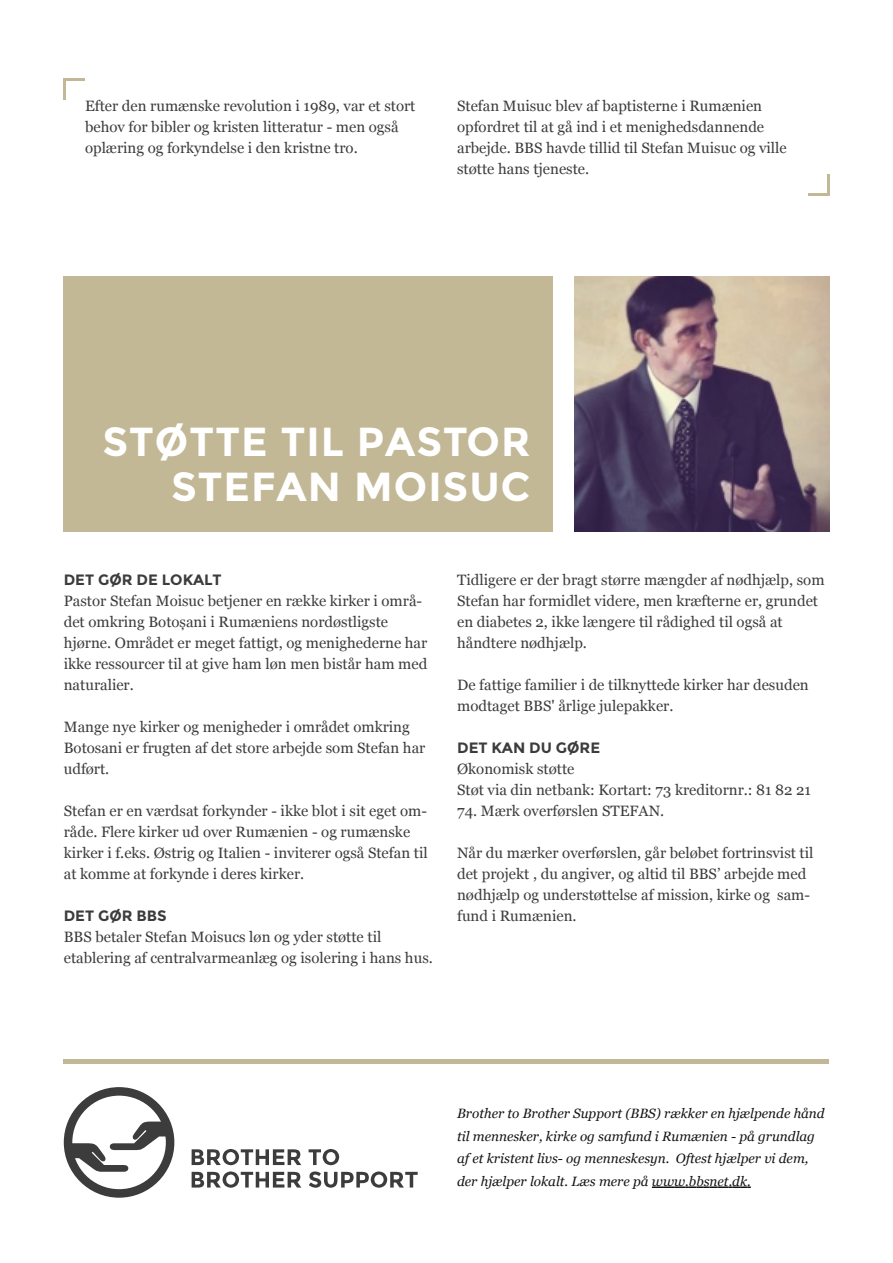
<style>
.page{position:relative;width:893px;height:1263px;background:#fff}
.page>*{position:absolute;margin:0;border:0;box-sizing:border-box;transform-origin:0 0}
.t1{font:700 40.5px/45px "Montserrat";letter-spacing:.025em;color:#fff;text-align:right}
.t2{font:15px/21px "Georgia";color:#3c3c3c}
.t3{font:700 15px "Montserrat";color:#3c3c3c}
.t4{font:italic 13.5px/22.5px "Georgia";color:#161413}
</style>
<div class="page">
<svg style="left:652px;top:1186px;width:99px;height:2px"></svg>
<svg style="left:64px;top:1087px;width:110px;height:111px"></svg>
<svg style="left:192px;top:1149px;width:109px;height:16px"></svg>
<svg style="left:309px;top:1149px;width:30px;height:16px"></svg>
<svg style="left:192px;top:1171px;width:109px;height:17px"></svg>
<svg style="left:309px;top:1171px;width:109px;height:17px"></svg>
<div style="left:64px;top:276px;width:489px;height:255px;background:#c2b896"></div>
<hr style="left:64px;top:78px;width:21px;height:2px;background:#c2b896">
<hr style="left:64px;top:78px;width:2px;height:21px;background:#c2b896">
<hr style="left:808px;top:194px;width:21px;height:2px;background:#c2b896">
<hr style="left:827px;top:175px;width:2px;height:21px;background:#c2b896">
<hr style="left:64px;top:1059px;width:765px;height:4px;background:#c2b896">
<img style="left:574px;top:276px;width:255px;height:255px">
<p class="t2" style="left:85px;top:95px;width:332px">Efter den rumænske revolution i 1989, var et stort behov for bibler og kristen litteratur - men også oplæring og forkyndelse i den kristne tro.</p>
<p class="t2" style="left:457px;top:95px;width:331px">Stefan Muisuc blev af baptisterne i Rumænien opfordret til at gå ind i et menighedsdannende arbejde. BBS havde tillid til Stefan Muisuc og ville støtte hans tjeneste.</p>
<h1 class="t1" style="left:103px;top:419px;width:430px">STØTTE TIL PASTOR<br>STEFAN MOISUC</h1>
<p class="t3" style="left:64px;top:571px;width:159px">DET GØR DE LOKALT</p>
<p class="t2" style="left:64px;top:590px;width:365px">Pastor Stefan Moisuc betjener en række kirker i områ&shy;det omkring Botoșani i Rumæniens nordøstligste hjørne. Området er meget fattigt, og menighederne har ikke ressourcer til at give ham løn men bistår ham med naturalier.</p>
<p class="t2" style="left:64px;top:716px;width:363px">Mange nye kirker og menigheder i området omkring<br>Botosani er frugten af det store arbejde som Stefan har udført.</p>
<p class="t2" style="left:64px;top:800px;width:365px">Stefan er en værdsat forkynder - ikke blot i sit eget om&shy;råde. Flere kirker ud over Rumænien - og rumænske kirker i f.eks. Østrig og Italien - inviterer også Stefan til at komme at forkynde i deres kirker.</p>
<p class="t3" style="left:64px;top:907px;width:105px">DET GØR BBS</p>
<p class="t2" style="left:64px;top:926px;width:371px">BBS betaler Stefan Moisucs løn og yder støtte til etablering af centralvarmeanlæg og isolering i hans hus.</p>
<p class="t2" style="left:457px;top:570px;width:369px">Tidligere er der bragt større mængder af nødhjælp, som Stefan har formidlet videre, men kræfterne er, grundet en diabetes 2, ikke længere til rådighed til også at håndtere nødhjælp.</p>
<p class="t2" style="left:457px;top:675px;width:353px">De fattige familier i de tilknyttede kirker har desuden modtaget BBS' årlige julepakker.</p>
<p class="t3" style="left:457px;top:739px;width:145px">DET KAN DU GØRE</p>
<p class="t2" style="left:457px;top:759px;width:355px">Økonomisk støtte<br>Støt via din netbank: Kortart: 73 kreditornr.: 81 82 21</p>
<p class="t2" style="left:457px;top:801px;width:209px">74. Mærk overførslen STEFAN.</p>
<p class="t2" style="left:457px;top:843px;width:358px">Når du mærker overførslen, går beløbet fortrinsvist til det projekt , du angiver, og altid til BBS’ arbejde med nødhjælp og understøttelse af mission, kirke og sam&shy;fund i Rumænien.</p>
<p class="t4" style="left:457px;top:1102px;width:369px">Brother to Brother Support (BBS) rækker en hjælpende hånd til mennesker, kirke og samfund i Rumænien - på grundlag af et kristent livs- og menneskesyn. Oftest hjælper vi dem, der hjælper lokalt. Læs mere på www.bbsnet.dk.</p>
</div>
